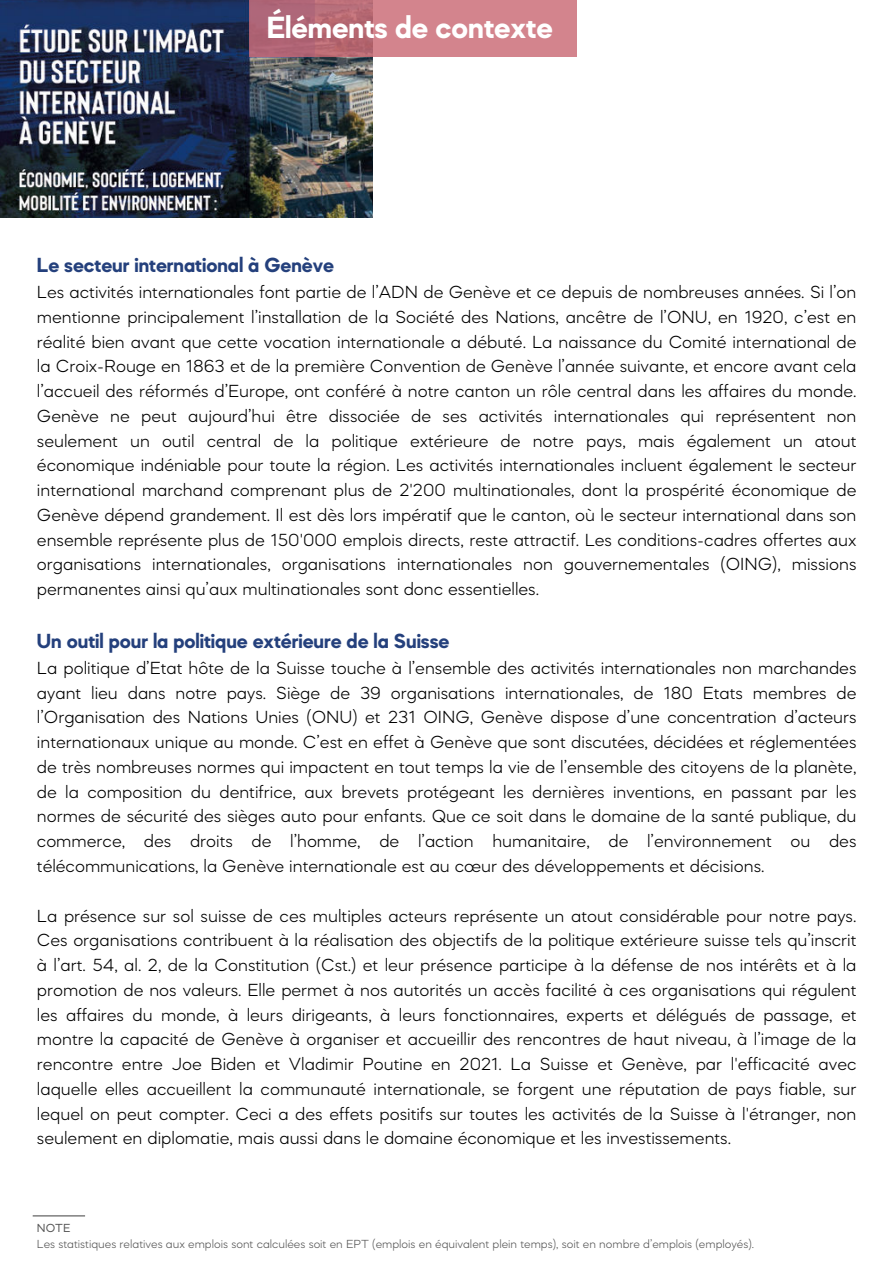
<style>
.page{position:relative;width:893px;height:1264px;background:#fff}
.page>*{position:absolute;margin:0;border:0;box-sizing:border-box;transform-origin:0 0}
.t1{font:700 31.5px "Mazzard M";color:#fff}
.t2{font:700 21px "Mazzard M";color:#24407c}
.t3{font:300 18px/24.8px "Mazzard M";color:#000;text-align:justify}
.t4{font:300 12px "Mazzard M";color:#545454}
.t5{font:12px "Mazzard M";color:#545454}
</style>
<div class="page">
<hr style="left:33px;top:1215px;width:52px;height:1px;background:#545454">
<img style="left:0;top:0;width:372px;height:217px">
<svg style="left:249px;top:0;width:327px;height:57px;background:#c67883"></svg>
<h1 class="t1" style="left:267px;top:8px;width:287px">Éléments de contexte</h1>
<p class="t2" style="left:37px;top:252px;width:299px">Le secteur international à Genève</p>
<p class="t3" style="left:37px;top:279px;width:821px">Les activités internationales font partie de l’ADN de Genève et ce depuis de nombreuses années. Si l’on mentionne principalement l’installation de la Société des Nations, ancêtre de l’ONU, en 1920, c’est en réalité bien avant que cette vocation internationale a débuté. La naissance du Comité international de la Croix-Rouge en 1863 et de la première Convention de Genève l’année suivante, et encore avant cela l’accueil des réformés d’Europe, ont conféré à notre canton un rôle central dans les affaires du monde.<br>Genève ne peut aujourd’hui être dissociée de ses activités internationales qui représentent non seulement un outil central de la politique extérieure de notre pays, mais également un atout économique indéniable pour toute la région. Les activités internationales incluent également le secteur international marchand comprenant plus de 2'200 multinationales, dont la prospérité économique de Genève dépend grandement. Il est dès lors impératif que le canton, où le secteur international dans son ensemble représente plus de 150'000 emplois directs, reste attractif. Les conditions-cadres offertes aux organisations internationales, organisations internationales non gouvernementales (OING), missions permanentes ainsi qu’aux multinationales sont donc essentielles.</p>
<p class="t2" style="left:37px;top:627px;width:414px">Un outil pour la politique extérieure de la Suisse</p>
<p class="t3" style="left:37px;top:655px;width:821px">La politique d’Etat hôte de la Suisse touche à l’ensemble des activités internationales non marchandes ayant lieu dans notre pays. Siège de 39 organisations internationales, de 180 Etats membres de l’Organisation des Nations Unies (ONU) et 231 OING, Genève dispose d’une concentration d’acteurs internationaux unique au monde. C’est en effet à Genève que sont discutées, décidées et réglementées de très nombreuses normes qui impactent en tout temps la vie de l’ensemble des citoyens de la planète, de la composition du dentifrice, aux brevets protégeant les dernières inventions, en passant par les normes de sécurité des sièges auto pour enfants. Que ce soit dans le domaine de la santé publique, du commerce, des droits de l’homme, de l’action humanitaire, de l’environnement ou des télécommunications, la Genève internationale est au cœur des développements et décisions.</p>
<p class="t3" style="left:37px;top:902px;width:821px">La présence sur sol suisse de ces multiples acteurs représente un atout considérable pour notre pays.<br>Ces organisations contribuent à la réalisation des objectifs de la politique extérieure suisse tels qu’inscrit à l’art. 54, al. 2, de la Constitution (Cst.) et leur présence participe à la défense de nos intérêts et à la promotion de nos valeurs. Elle permet à nos autorités un accès facilité à ces organisations qui régulent les affaires du monde, à leurs dirigeants, à leurs fonctionnaires, experts et délégués de passage, et montre la capacité de Genève à organiser et accueillir des rencontres de haut niveau, à l’image de la rencontre entre Joe Biden et Vladimir Poutine en 2021. La Suisse et Genève, par l'efficacité avec laquelle elles accueillent la communauté internationale, se forgent une réputation de pays fiable, sur lequel on peut compter. Ceci a des effets positifs sur toutes les activités de la Suisse à l'étranger, non seulement en diplomatie, mais aussi dans le domaine économique et les investissements.</p>
<p class="t5" style="left:37px;top:1220px;width:35px">NOTE</p>
<p class="t4" style="left:37px;top:1236px;width:718px">Les statistiques relatives aux emplois sont calculées soit en EPT (emplois en équivalent plein temps), soit en nombre d’emplois (employés).</p>
</div>
